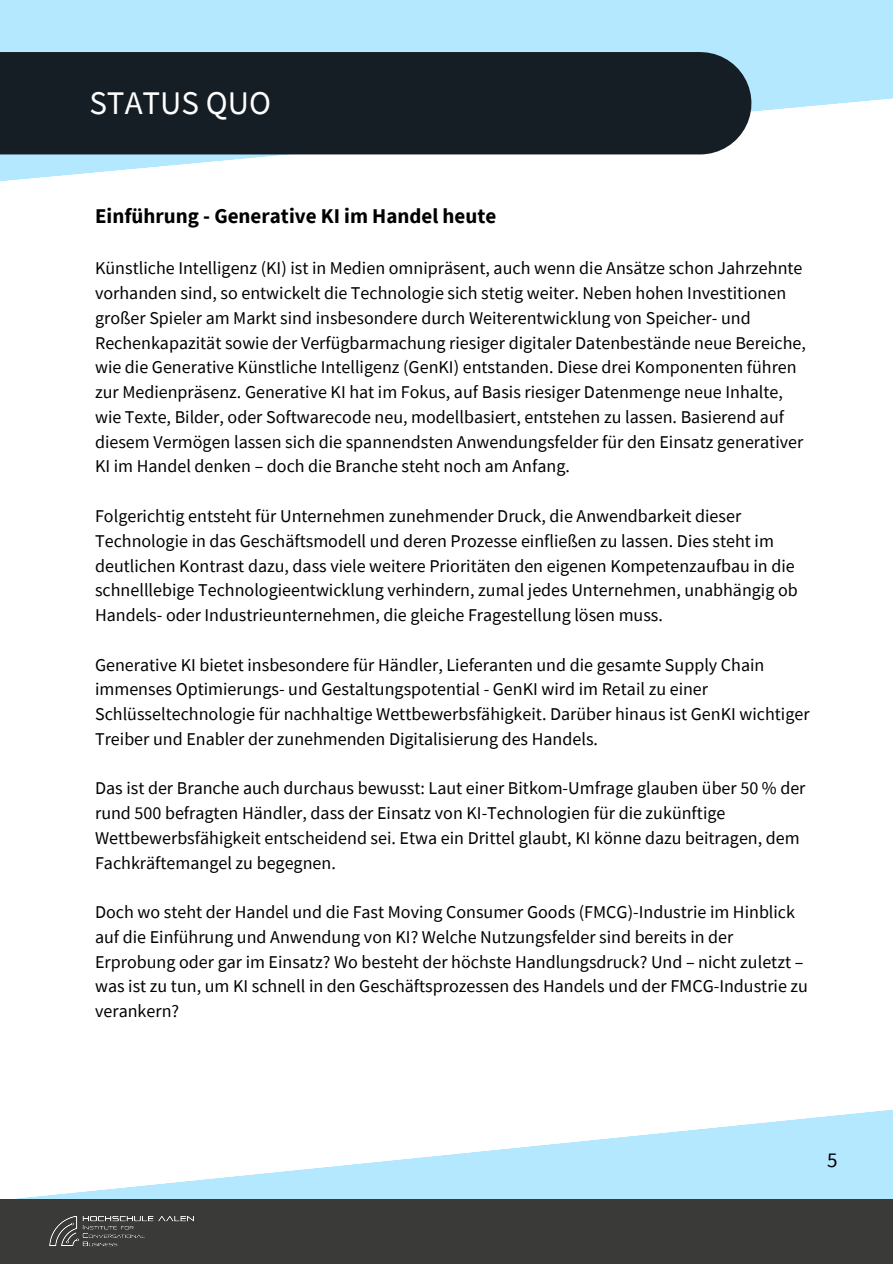
<style>
.page{position:relative;width:893px;height:1264px;background:#fff}
.page>*{position:absolute;margin:0;border:0;box-sizing:border-box;transform-origin:0 0}
.t1{font:33px "Source Sans Pro";color:#fff}
.t2{font:700 21px "Source Sans Pro";color:#000}
.t3{font:21px "Source Sans Pro";color:#000}
.t4{font:18px/24.8px "Source Sans Pro";color:#000}
</style>
<div class="page">
<svg style="left:15px;top:1110px;width:877px;height:89px;fill:#b3e8ff"></svg>
<svg style="left:0;top:0;width:892px;height:181px;fill:#b3e8ff"></svg>
<div style="left:0;top:52px;width:700px;height:102px;background:#161e25"></div>
<div style="left:0;top:1199px;width:892px;height:64px;background:#3a3a39"></div>
<img style="left:49px;top:1216px;width:145px;height:31px">
<p class="t1" style="left:89px;top:81px;width:183px">STATUS QUO</p>
<h1 class="t2" style="left:95px;top:202px;width:403px">Einführung - Generative KI im Handel heute</h1>
<h3 class="t4" style="left:95px;top:255px;width:712px">Künstliche Intelligenz (KI) ist in Medien omnipräsent, auch wenn die Ansätze schon Jahrzehnte vorhanden sind, so entwickelt die Technologie sich stetig weiter. Neben hohen Investitionen großer Spieler am Markt sind insbesondere durch Weiterentwicklung von Speicher- und Rechenkapazität sowie der Verfügbarmachung riesiger digitaler Datenbestände neue Bereiche, wie die Generative Künstliche Intelligenz (GenKI) entstanden. Diese drei Komponenten führen zur Medienpräsenz. Generative KI hat im Fokus, auf Basis riesiger Datenmenge neue Inhalte, wie Texte, Bilder, oder Softwarecode neu, modellbasiert, entstehen zu lassen. Basierend auf diesem Vermögen lassen sich die spannendsten Anwendungsfelder für den Einsatz generativer KI im Handel denken – doch die Branche steht noch am Anfang.</h3>
<p class="t4" style="left:95px;top:503px;width:704px">Folgerichtig entsteht für Unternehmen zunehmender Druck, die Anwendbarkeit dieser Technologie in das Geschäftsmodell und deren Prozesse einfließen zu lassen. Dies steht im deutlichen Kontrast dazu, dass viele weitere Prioritäten den eigenen Kompetenzaufbau in die schnelllebige Technologieentwicklung verhindern, zumal jedes Unternehmen, unabhängig ob Handels- oder Industrieunternehmen, die gleiche Fragestellung lösen muss.</p>
<p class="t4" style="left:95px;top:651px;width:716px">Generative KI bietet insbesondere für Händler, Lieferanten und die gesamte Supply Chain immenses Optimierungs- und Gestaltungspotential - GenKI wird im Retail zu einer Schlüsseltechnologie für nachhaltige Wettbewerbsfähigkeit. Darüber hinaus ist GenKI wichtiger Treiber und Enabler der zunehmenden Digitalisierung des Handels.</p>
<p class="t4" style="left:95px;top:775px;width:712px">Das ist der Branche auch durchaus bewusst: Laut einer Bitkom-Umfrage glauben über 50 % der rund 500 befragten Händler, dass der Einsatz von KI-Technologien für die zukünftige Wettbewerbsfähigkeit entscheidend sei. Etwa ein Drittel glaubt, KI könne dazu beitragen, dem Fachkräftemangel zu begegnen.</p>
<p class="t4" style="left:95px;top:899px;width:714px">Doch wo steht der Handel und die Fast Moving Consumer Goods (FMCG)-Industrie im Hinblick auf die Einführung und Anwendung von KI? Welche Nutzungsfelder sind bereits in der Erprobung oder gar im Einsatz? Wo besteht der höchste Handlungsdruck? Und – nicht zuletzt – was ist zu tun, um KI schnell in den Geschäftsprozessen des Handels und der FMCG-Industrie zu verankern?</p>
<p class="t3" style="left:827px;top:1146px;width:12px">5</p>
</div>
